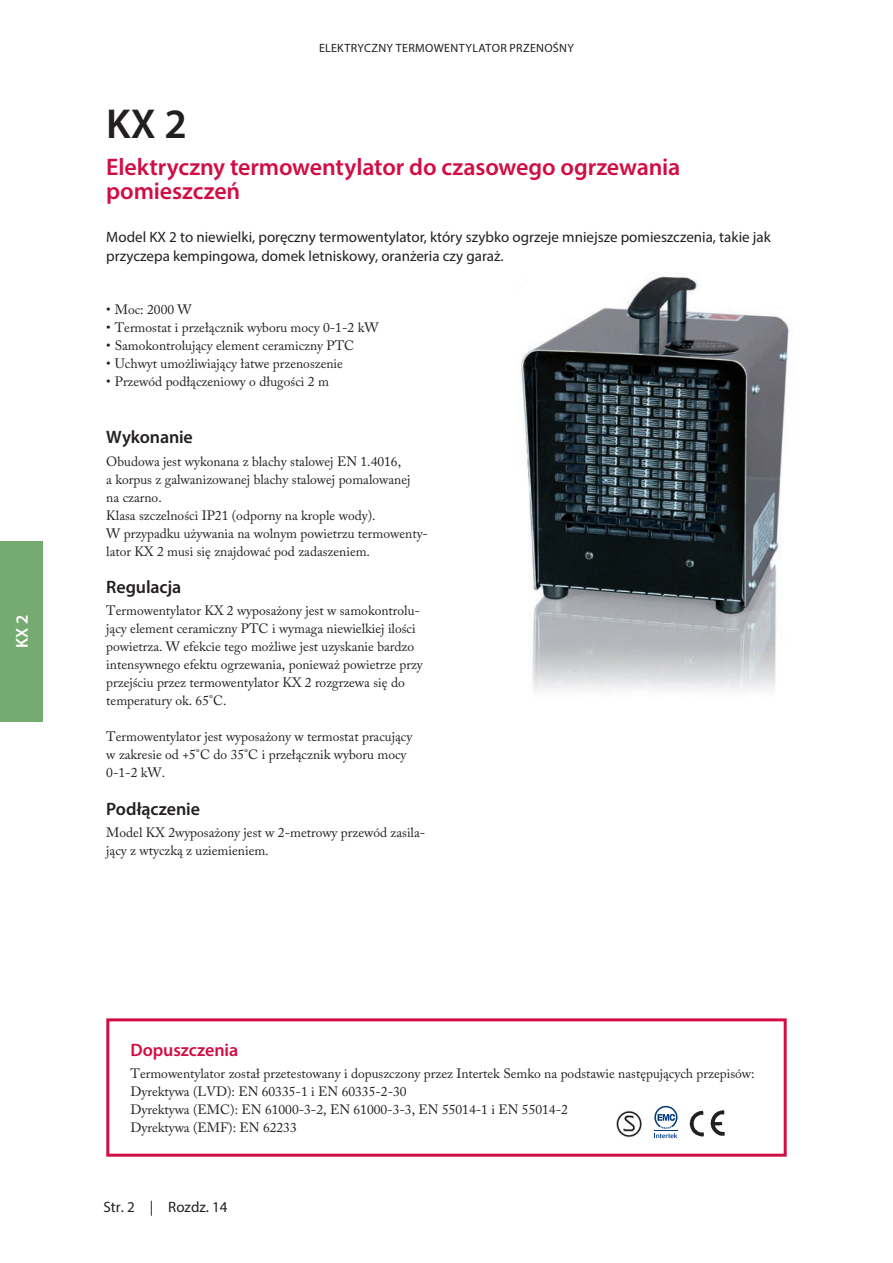
<style>
.page{position:relative;width:893px;height:1263px;background:#fff}
.page>*{position:absolute;margin:0;border:0;box-sizing:border-box;transform-origin:0 0}
.Rubrik_-_Svart{font:600 42px "Myriad Pro";color:#231f20}
.Mell2_-_Röd{font:600 24px/24px "Myriad Pro";letter-spacing:-.005em;color:#d20d44}
.Mell_-_Svart{font:600 18px "Myriad Pro";letter-spacing:-.005em;color:#231f20}
.Mell_-_Röd{font:600 18px "Myriad Pro";letter-spacing:-.005em;color:#d20d44}
.t1{font:600 17.25px "Myriad Pro";color:#fff}
.Ingress{font:15px/19.5px "Myriad Pro";color:#231f20}
.bröd{font:13.5px/18px "Adobe Caslon Pro";color:#231f20}
.Punktlista{font:13.5px "Adobe Caslon Pro";color:#231f20}
.TOP{font:12px "Myriad Pro";letter-spacing:.025em;color:#231f20}
</style>
<div class="page">
<img style="left:521px;top:272px;width:270px;height:419px">
<img style="left:616px;top:1110px;width:26px;height:27px">
<svg style="left:654px;top:1106px;width:23px;height:32px"></svg>
<img style="left:689px;top:1110px;width:36px;height:27px">
<div style="left:106px;top:1018px;width:681px;height:139px;border:3px solid #d20d44"></div>
<div style="left:0;top:541px;width:43px;height:181px;background:#75aa70"></div>
<p class="t1" style="left:11px;top:648px;width:35px;rotate:-90deg">KX 2</p>
<p class="TOP" style="left:319px;top:40px;width:256px">ELEKTRYCZNY TERMOWENTYLATOR PRZENOŚNY</p>
<p class="Rubrik_-_Svart" style="left:106px;top:97px;width:82px">KX 2</p>
<p class="Mell2_-_Röd" style="left:106px;top:154px;width:576px">Elektryczny termowentylator do czasowego ogrzewania pomieszczeń</p>
<p class="Ingress" style="left:106px;top:227px;width:666px">Model KX 2 to niewielki, poręczny termowentylator, który szybko ogrzeje mniejsze pomieszczenia, takie jak przyczepa kempingowa, domek letniskowy, oranżeria czy garaż.</p>
<p class="Punktlista" style="left:106px;top:302px;width:87px">• Moc: 2000 W</p>
<p class="Punktlista" style="left:106px;top:320px;width:274px">• Termostat i przełącznik wyboru mocy 0-1-2 kW</p>
<p class="Punktlista" style="left:106px;top:338px;width:250px">• Samokontrolujący element ceramiczny PTC</p>
<p class="Punktlista" style="left:106px;top:356px;width:238px">• Uchwyt umożliwiający łatwe przenoszenie</p>
<p class="Punktlista" style="left:106px;top:374px;width:224px">• Przewód podłączeniowy o długości 2 m</p>
<p class="Mell_-_Svart" style="left:106px;top:426px;width:88px">Wykonanie</p>
<p class="bröd" style="left:106px;top:452px;width:306px">Obudowa jest wykonana z blachy stalowej EN 1.4016,<br>a korpus z galwanizowanej blachy stalowej pomalowanej na czarno.<br>Klasa szczelności IP21 (odporny na krople wody).</p>
<p class="bröd" style="left:106px;top:524px;width:323px">W przypadku używania na wolnym powietrzu termowenty&shy;lator KX 2 musi się znajdować pod zadaszeniem.</p>
<p class="Mell_-_Svart" style="left:106px;top:576px;width:76px">Regulacja</p>
<p class="bröd" style="left:106px;top:602px;width:318px">Termowentylator KX 2 wyposażony jest w samokontrolu&shy;jący element ceramiczny PTC i wymaga niewielkiej ilości powietrza. W efekcie tego możliwe jest uzyskanie bardzo intensywnego efektu ogrzewania, ponieważ powietrze przy przejściu przez termowentylator KX 2 rozgrzewa się do temperatury ok. 65°C.</p>
<p class="bröd" style="left:106px;top:728px;width:307px">Termowentylator jest wyposażony w termostat pracujący w zakresie od +5°C do 35°C i przełącznik wyboru mocy<br>0-1-2 kW.</p>
<p class="Mell_-_Svart" style="left:106px;top:797px;width:95px">Podłączenie</p>
<p class="bröd" style="left:106px;top:823px;width:320px">Model KX 2wyposażony jest w 2-metrowy przewód zasila&shy;jący z wtyczką z uziemieniem.</p>
<p class="Mell_-_Röd" style="left:131px;top:1039px;width:109px">Dopuszczenia</p>
<p class="bröd" style="left:131px;top:1065px;width:625px">Termowentylator został przetestowany i dopuszczony przez Intertek Semko na podstawie następujących przepisów:</p>
<p class="bröd" style="left:131px;top:1083px;width:278px">Dyrektywa (LVD): EN 60335-1 i EN 60335-2-30</p>
<p class="bröd" style="left:131px;top:1101px;width:439px">Dyrektywa (EMC): EN 61000-3-2, EN 61000-3-3, EN 55014-1 i EN 55014-2</p>
<p class="bröd" style="left:131px;top:1119px;width:168px">Dyrektywa (EMF): EN 62233</p>
<p class="Ingress" style="left:103px;top:1197px;width:126px">Str. 2 | Rozdz. 14</p>
</div>
